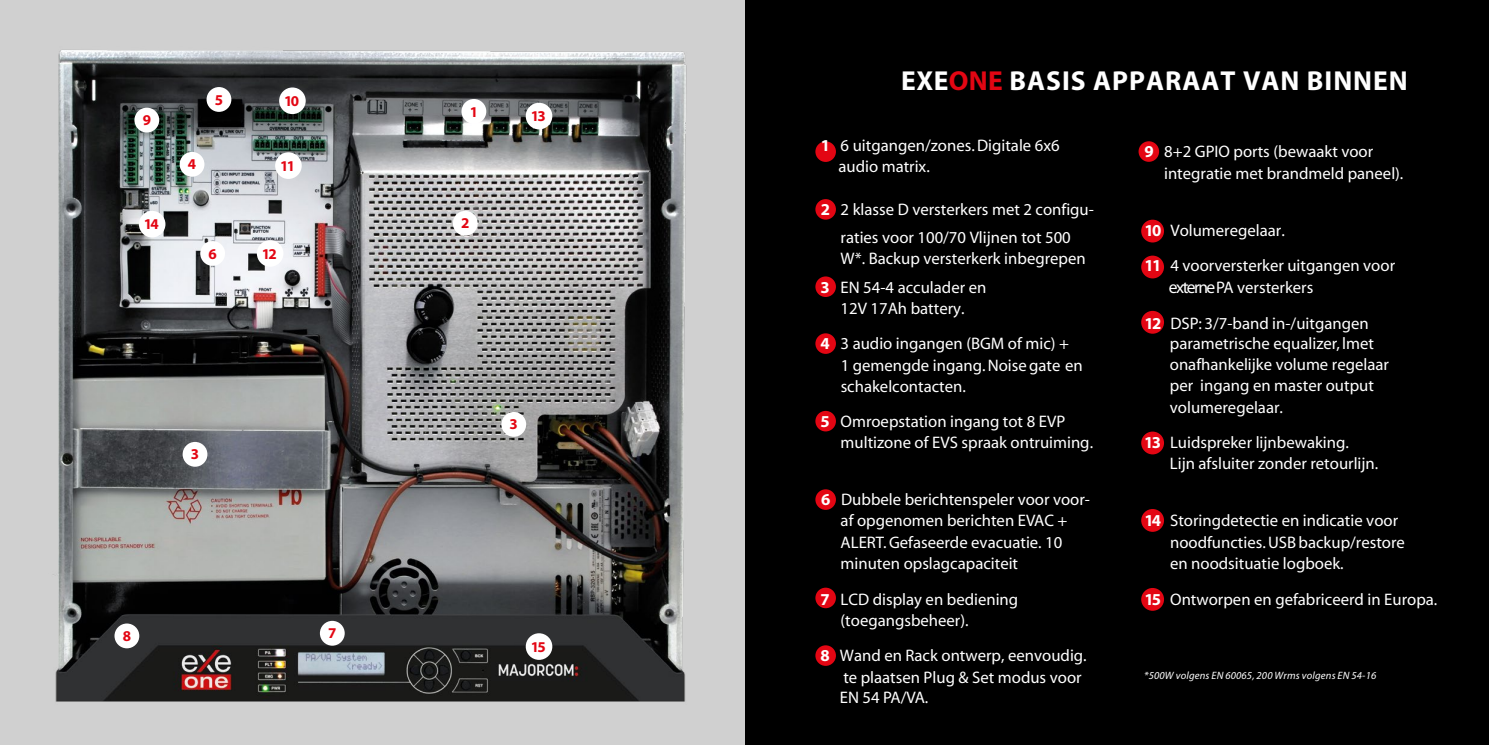
<style>
.page{position:relative;width:1489px;height:745px;background:#fff}
.page>*{position:absolute;margin:0;border:0;box-sizing:border-box;transform-origin:0 0}
.t1{font:700 27.5px "Myriad Pro";letter-spacing:.035em;color:#fff}
.t2{font:16.75px/21.2px "Myriad";color:#fff}
.t3{font:700 15px "Myriad";letter-spacing:-.1em;color:#e30613}
.t4{font:italic 10.62px "Myriad Pro";letter-spacing:.015em;color:#fff}
.s1{color:#e30613}
.s2{font-weight:700}
.s3{font-size:17.5px}
</style>
<div class="page">
<div style="left:744px;top:0;width:744px;height:744px;background:#000"></div>
<div style="left:0;top:0;width:744px;height:744px;background:#d0d0d0"></div>
<img style="left:53px;top:50px;width:634px;height:652px">
<div style="left:815px;top:141px;width:20px;height:21px;background:#e30613;border-radius:50%"></div>
<div style="left:1138px;top:141px;width:20px;height:21px;background:#e30613;border-radius:50%"></div>
<div style="left:1141px;top:219px;width:22px;height:23px;background:#e30613;border-radius:50%"></div>
<div style="left:1141px;top:255px;width:22px;height:23px;background:#e30613;border-radius:50%"></div>
<div style="left:1141px;top:310px;width:22px;height:23px;background:#e30613;border-radius:50%"></div>
<div style="left:1141px;top:431px;width:22px;height:23px;background:#e30613;border-radius:50%"></div>
<div style="left:1141px;top:508px;width:22px;height:23px;background:#e30613;border-radius:50%"></div>
<div style="left:1141px;top:587px;width:22px;height:23px;background:#e30613;border-radius:50%"></div>
<div style="left:815px;top:199px;width:20px;height:20px;background:#e30613;border-radius:50%"></div>
<div style="left:815px;top:276px;width:20px;height:21px;background:#e30613;border-radius:50%"></div>
<div style="left:815px;top:333px;width:20px;height:20px;background:#e30613;border-radius:50%"></div>
<div style="left:815px;top:410px;width:20px;height:21px;background:#e30613;border-radius:50%"></div>
<div style="left:815px;top:489px;width:20px;height:20px;background:#e30613;border-radius:50%"></div>
<div style="left:815px;top:587px;width:20px;height:20px;background:#e30613;border-radius:50%"></div>
<div style="left:815px;top:645px;width:20px;height:20px;background:#e30613;border-radius:50%"></div>
<div style="left:461px;top:99px;width:25px;height:25px;background:#fff;border-radius:50%"></div>
<div style="left:206px;top:87px;width:25px;height:25px;background:#fff;border-radius:50%"></div>
<div style="left:134px;top:108px;width:25px;height:24px;background:#fff;border-radius:50%"></div>
<div style="left:180px;top:152px;width:24px;height:25px;background:#fff;border-radius:50%"></div>
<div style="left:200px;top:241px;width:25px;height:25px;background:#fff;border-radius:50%"></div>
<div style="left:183px;top:441px;width:24px;height:25px;background:#fff;border-radius:50%"></div>
<div style="left:453px;top:211px;width:24px;height:24px;background:#fff;border-radius:50%"></div>
<div style="left:501px;top:411px;width:25px;height:25px;background:#fff;border-radius:50%"></div>
<div style="left:320px;top:620px;width:25px;height:25px;background:#fff;border-radius:50%"></div>
<div style="left:114px;top:623px;width:25px;height:25px;background:#fff;border-radius:50%"></div>
<div style="left:525px;top:103px;width:27px;height:26px;background:#fff;border-radius:50%"></div>
<div style="left:279px;top:87px;width:27px;height:27px;background:#fff;border-radius:50%"></div>
<div style="left:525px;top:633px;width:27px;height:26px;background:#fff;border-radius:50%"></div>
<div style="left:139px;top:211px;width:26px;height:26px;background:#fff;border-radius:50%"></div>
<div style="left:257px;top:240px;width:26px;height:26px;background:#fff;border-radius:50%"></div>
<div style="left:275px;top:152px;width:27px;height:27px;background:#fff;border-radius:50%"></div>
<p class="t3" style="left:143px;top:112px;width:10px">9</p>
<p class="t3" style="left:144px;top:216px;width:17px">14</p>
<p class="t3" style="left:215px;top:92px;width:10px">5</p>
<p class="t3" style="left:188px;top:156px;width:10px">4</p>
<p class="t3" style="left:208px;top:245px;width:10px">6</p>
<p class="t3" style="left:284px;top:93px;width:17px">10</p>
<p class="t3" style="left:280px;top:158px;width:17px">11</p>
<p class="t3" style="left:262px;top:245px;width:17px">12</p>
<p class="t3" style="left:191px;top:446px;width:10px">3</p>
<p class="t3" style="left:123px;top:627px;width:10px">8</p>
<p class="t3" style="left:328px;top:625px;width:10px">7</p>
<p class="t3" style="left:469px;top:104px;width:10px">1</p>
<p class="t3" style="left:461px;top:215px;width:10px">2</p>
<p class="t3" style="left:530px;top:108px;width:17px">13</p>
<p class="t3" style="left:509px;top:416px;width:10px">3</p>
<p class="t3" style="left:530px;top:638px;width:17px">15</p>
<h1 class="t1" style="left:901px;top:63px;width:508px">EXE<span class="s1">ONE</span> BASIS APPARAAT VAN BINNEN</h1>
<p class="t2" style="left:838px;top:135px;width:223px;text-indent:-18px"><span class="s2">1</span> 6 uitgangen/zones. Digitale 6x6 audio matrix.</p>
<p class="t2" style="left:820px;top:196px;width:275px;line-height:27.9px;text-align:center"><span class="s2">2</span> 2 klasse D versterkers met 2 configu&shy;raties voor 100/70 Vlijnen tot 500</p>
<p class="t2" style="left:820px;top:245px;width:266px;line-height:28.4px;text-indent:20px">W*. Backup versterkerk inbegrepen<br><span class="s2">3</span> EN 54‑4 acculader en</p>
<p class="t2" style="left:820px;top:291px;width:250px;line-height:35.4px;text-indent:20px">12V 17Ah battery.<br><span class="s2">4</span> 3 audio ingangen (BGM of mic) +</p>
<p class="t2" style="left:840px;top:355px;width:244px">1 gemengde ingang. Noise gate en schakelcontacten.</p>
<p class="t2" style="left:840px;top:410px;width:254px;line-height:21.6px;text-indent:-20px"><span class="s2">5</span> Omroepstation ingang tot 8 EVP multizone of EVS spraak ontruiming.</p>
<p class="t2" style="left:840px;top:489px;width:251px;text-indent:-19px"><span class="s2">6</span> Dubbele berichtenspeler voor voor&shy;af opgenomen berichten EVAC +<br>ALERT. Gefaseerde evacuatie. 10 minuten opslagcapaciteit</p>
<p class="t2" style="left:840px;top:588px;width:179px;text-indent:-20px"><span class="s2">7</span> LCD display en bediening (toegangsbeheer).</p>
<p class="t2" style="left:839px;top:645px;width:248px;line-height:20.8px;text-indent:-19px"><span class="s2">8</span> Wand en Rack ontwerp, eenvoudig. te plaatsen Plug &amp; Set modus voor<br>EN 54 PA/VA.</p>
<p class="t2" style="left:1163px;top:142px;width:241px;text-indent:-20px"><span class="s2">9</span> 8+2 GPIO ports (bewaakt voor integratie met brandmeld paneel).</p>
<p class="t2" style="left:1144px;top:213px;width:252px;line-height:35.4px"><span class="s2">10</span> Volumeregelaar.<br><span class="s2">11</span> 4 voorversterker uitgangen voor</p>
<p class="t2" style="left:1144px;top:270px;width:226px;line-height:35.8px;text-indent:24px"><span class="s3">externe</span> PA versterkers<br><span class="s2">12</span> DSP: 3/7‑band in-/uitgangen</p>
<p class="t2" style="left:1169px;top:333px;width:220px">parametrische equalizer, lmet onafhankelijke volume regelaar per ingang en master output volumeregelaar.</p>
<p class="t2" style="left:1169px;top:432px;width:210px;line-height:20.9px;text-indent:-26px"><span class="s2">13</span> Luidspreker lijnbewaking.<br>Lijn afsluiter zonder retourlijn.</p>
<p class="t2" style="left:1169px;top:510px;width:236px;text-indent:-26px"><span class="s2">14</span> Storingdetectie en indicatie voor noodfuncties. USB backup/restore en noodsituatie logboek.</p>
<p class="t2" style="left:1144px;top:588px;width:294px"><span class="s2">15</span> Ontworpen en gefabriceerd in Europa.</p>
<p class="t4" style="left:1144px;top:668px;width:233px">*500W volgens EN 60065, 200 Wrms volgens EN 54-16</p>
</div>
